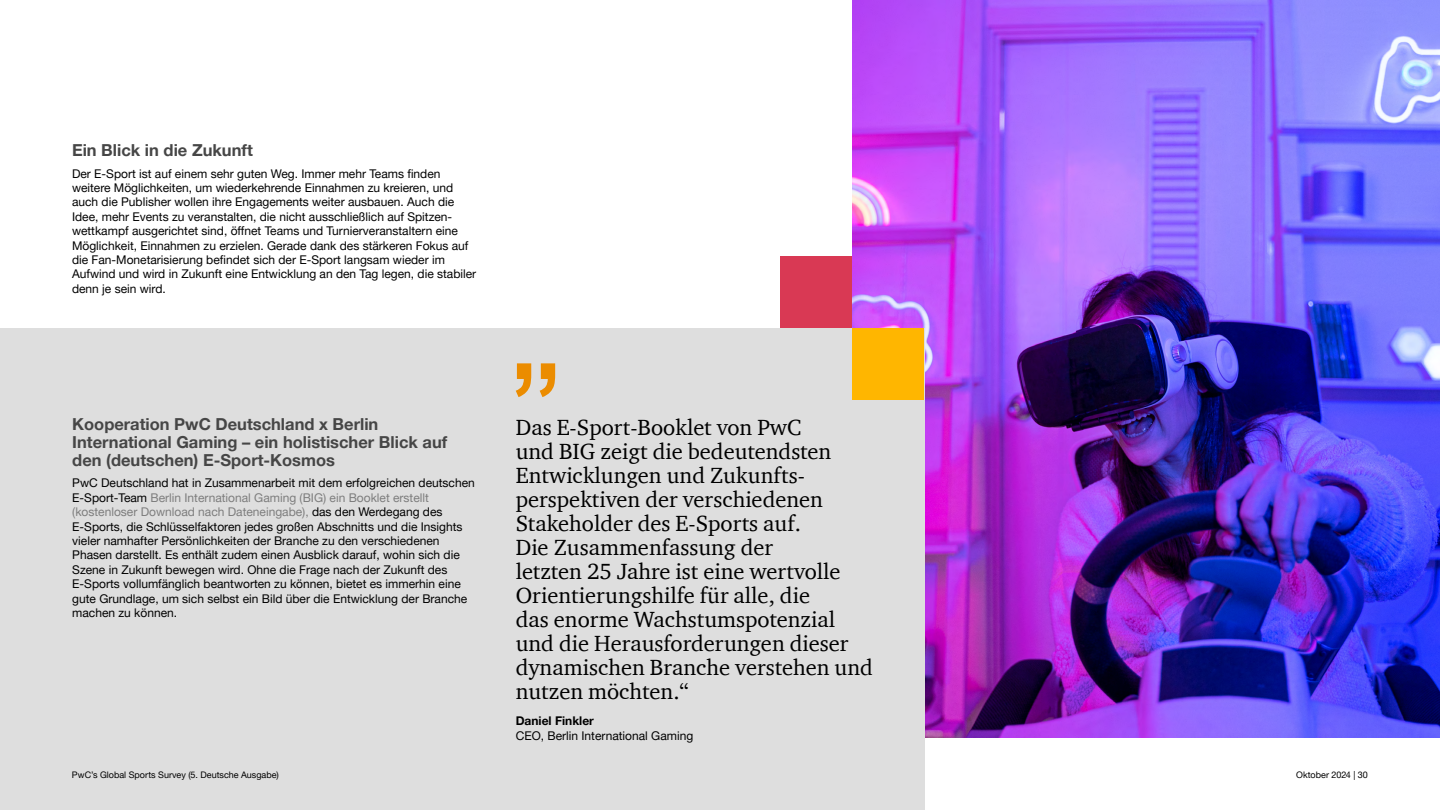
<style>
.page{position:relative;width:1440px;height:810px;background:#fff}
.page>*{position:absolute;margin:0;border:0;box-sizing:border-box;transform-origin:0 0}
.t1{font:22.5px/24px "Charter ITC Com";color:#000}
.t2{font:700 16.5px/18px "Helvetica Neue LT Pro";color:#464646}
.t3{font:12px/14.4px "Helvetica Neue LT Pro";color:#000}
.t4{font:700 12px "Helvetica Neue LT Pro";color:#000}
.t5{font:9px "Helvetica Neue LT Pro";color:#000}
.s1{color:#7d7d7d}
</style>
<div class="page">
<img style="left:852px;top:0;width:588px;height:738px">
<div style="left:0;top:328px;width:924px;height:482px;background:#dedede"></div>
<svg style="left:516px;top:363px;width:39px;height:34px"></svg>
<div style="left:852px;top:328px;width:72px;height:72px;background:#ffb600"></div>
<div style="left:780px;top:256px;width:72px;height:72px;background:#d93954"></div>
<h2 class="t2" style="left:72px;top:141px;width:182px">Ein Blick in die Zukunft</h2>
<p class="t3" style="left:72px;top:166px;width:406px">Der E-Sport ist auf einem sehr guten Weg. Immer mehr Teams finden weitere Möglichkeiten, um wiederkehrende Einnahmen zu kreieren, und auch die Publisher wollen ihre Engagements weiter ausbauen. Auch die Idee, mehr Events zu veranstalten, die nicht ausschließlich auf Spitzen&shy;wettkampf ausgerichtet sind, öffnet Teams und Turnierveranstaltern eine Möglichkeit, Einnahmen zu erzielen. Gerade dank des stärkeren Fokus auf die Fan-Monetarisierung befindet sich der E-Sport langsam wieder im Aufwind und wird in Zukunft eine Entwicklung an den Tag legen, die stabiler denn je sein wird.</p>
<h2 class="t2" style="left:72px;top:414px;width:377px">Kooperation PwC Deutschland x Berlin<br>International Gaming – ein holistischer Blick auf den (deutschen) E-Sport-Kosmos</h2>
<p class="t3" style="left:72px;top:476px;width:404px">PwC Deutschland hat in Zusammenarbeit mit dem erfolgreichen deutschen E-Sport-Team <span class="s1">Berlin International Gaming (BIG) ein Booklet erstellt (kostenloser Download nach Dateneingabe),</span> das den Werdegang des E-Sports, die Schlüsselfaktoren jedes großen Abschnitts und die Insights vieler namhafter Persönlichkeiten der Branche zu den verschiedenen Phasen darstellt. Es enthält zudem einen Ausblick darauf, wohin sich die Szene in Zukunft bewegen wird. Ohne die Frage nach der Zukunft des E-Sports vollumfänglich beantworten zu können, bietet es immerhin eine gute Grundlage, um sich selbst ein Bild über die Entwicklung der Branche machen zu können.</p>
<p class="t1" style="left:516px;top:415px;width:359px">Das E-Sport-Booklet von PwC<br>und BIG zeigt die bedeutendsten<br>Entwicklungen und Zukunfts&shy;perspektiven der verschiedenen<br>Stakeholder des E-Sports auf.<br>Die Zusammenfassung der<br>letzten 25 Jahre ist eine wertvolle<br>Orientierungshilfe für alle, die<br>das enorme Wachstumspotenzial und die Herausforderungen dieser dynamischen Branche verstehen und nutzen möchten.“</p>
<p class="t4" style="left:516px;top:714px;width:80px">Daniel Finkler</p>
<p class="t3" style="left:516px;top:728px;width:179px">CEO, Berlin International Gaming</p>
<p class="t5" style="left:72px;top:769px;width:208px">PwC’s Global Sports Survey (5. Deutsche Ausgabe)</p>
<p class="t5" style="left:1296px;top:769px;width:73px">Oktober 2024 | 30</p>
</div>
